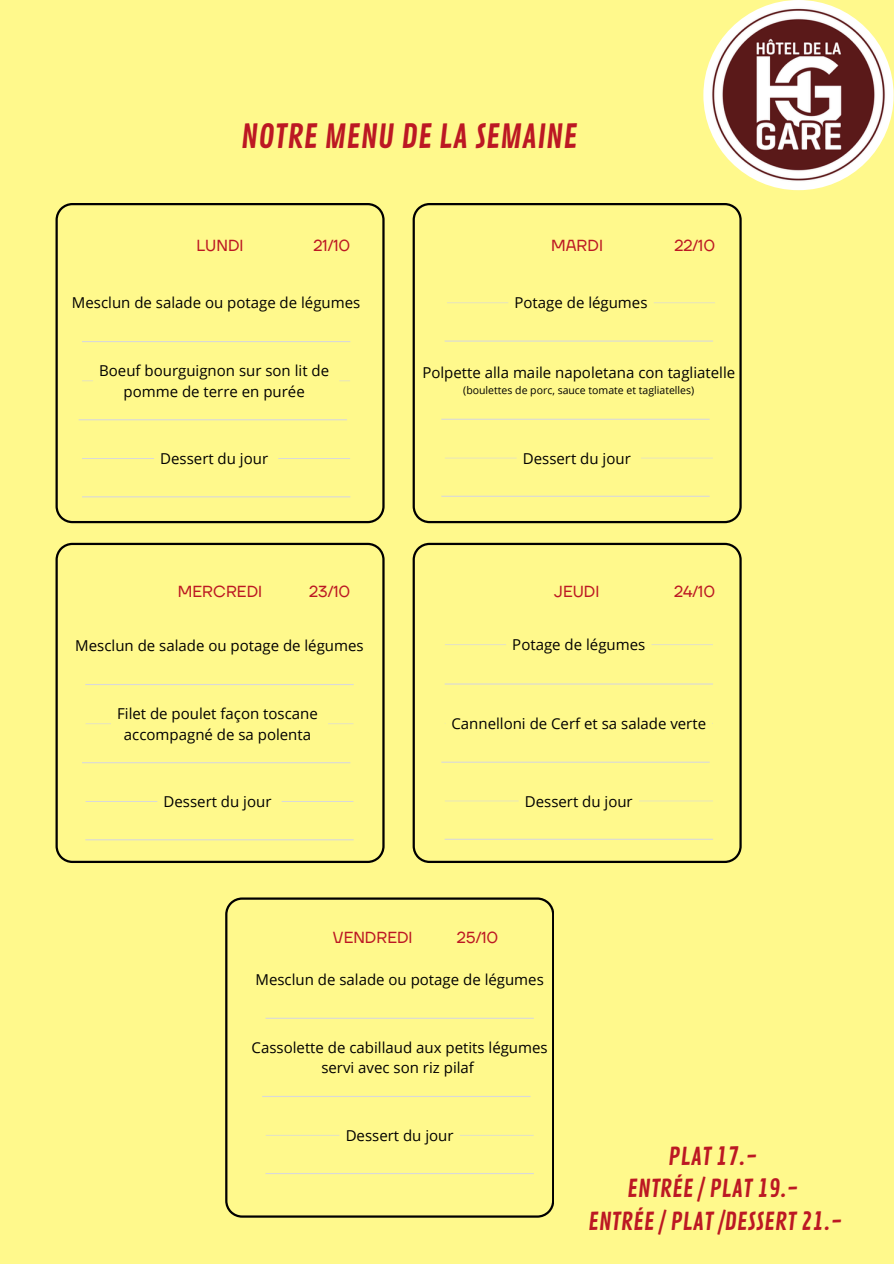
<style>
.page{position:relative;width:894px;height:1264px;background:#fff}
.page>*{position:absolute;margin:0;border:0;box-sizing:border-box;transform-origin:0 0}
.t1{font:32.4px "Contrail One";color:#bc1823}
.t2{font:24px/32.7px "Contrail One";color:#bc1823;text-align:center}
.t3{font:15.9px "TT Firs Neue";color:#bc1823}
.t4{font:15px/20.2px "Open Sans";color:#000;text-align:center}
.t5{font:10.5px "Open Sans";color:#000}
</style>
<div class="page">
<div style="left:0;top:0;width:893px;height:1263px;background:#fff98c"></div>
<svg style="left:55px;top:203px;width:329px;height:320px"></svg>
<svg style="left:412px;top:203px;width:329px;height:320px"></svg>
<svg style="left:55px;top:543px;width:329px;height:320px"></svg>
<svg style="left:412px;top:543px;width:329px;height:320px"></svg>
<svg style="left:225px;top:897px;width:329px;height:320px"></svg>
<hr style="left:82px;top:341px;width:268px;height:1px;background:#d9d9d9">
<svg style="left:82px;top:380px;width:268px;height:1px"></svg>
<hr style="left:79px;top:419px;width:268px;height:1px;background:#d9d9d9">
<svg style="left:82px;top:458px;width:268px;height:1px"></svg>
<hr style="left:82px;top:496px;width:268px;height:1px;background:#d9d9d9">
<svg style="left:447px;top:302px;width:268px;height:1px"></svg>
<hr style="left:444px;top:340px;width:268px;height:1px;background:#d9d9d9">
<hr style="left:441px;top:418px;width:268px;height:2px;background:#d9d9d9">
<svg style="left:444px;top:457px;width:268px;height:1px"></svg>
<hr style="left:441px;top:495px;width:268px;height:2px;background:#d9d9d9">
<hr style="left:85px;top:684px;width:268px;height:1px;background:#d9d9d9">
<svg style="left:85px;top:723px;width:268px;height:1px"></svg>
<hr style="left:82px;top:762px;width:268px;height:1px;background:#d9d9d9">
<svg style="left:85px;top:801px;width:268px;height:1px"></svg>
<hr style="left:85px;top:839px;width:268px;height:1px;background:#d9d9d9">
<svg style="left:444px;top:644px;width:268px;height:1px"></svg>
<hr style="left:444px;top:683px;width:268px;height:1px;background:#d9d9d9">
<svg style="left:444px;top:722px;width:268px;height:2px"></svg>
<hr style="left:441px;top:761px;width:268px;height:1px;background:#d9d9d9">
<svg style="left:444px;top:800px;width:268px;height:1px"></svg>
<hr style="left:444px;top:838px;width:268px;height:1px;background:#d9d9d9">
<hr style="left:265px;top:1017px;width:268px;height:1px;background:#d9d9d9">
<hr style="left:262px;top:1095px;width:268px;height:1px;background:#d9d9d9">
<svg style="left:265px;top:1134px;width:268px;height:1px"></svg>
<hr style="left:265px;top:1172px;width:268px;height:2px;background:#d9d9d9">
<img style="left:703px;top:0;width:190px;height:190px;border-radius:50%">
<p class="t1" style="left:241px;top:117px;width:338px">NOTRE MENU DE LA SEMAINE</p>
<p class="t3" style="left:313px;top:236px;width:38px">21/10</p>
<p class="t3" style="left:674px;top:236px;width:42px">22/10</p>
<p class="t3" style="left:196px;top:236px;width:48px">LUNDI</p>
<p class="t3" style="left:551px;top:236px;width:53px">MARDI</p>
<p class="t4" style="left:72px;top:292px;width:290px">Mesclun de salade ou potage de légumes</p>
<p class="t4" style="left:514px;top:292px;width:134px">Potage de légumes</p>
<p class="t4" style="left:99px;top:360px;width:231px">Boeuf bourguignon sur son lit de pomme de terre en purée</p>
<p class="t4" style="left:422px;top:362px;width:314px">Polpette alla maile napoletana con tagliatelle</p>
<p class="t5" style="left:463px;top:383px;width:232px">(boulettes de porc, sauce tomate et tagliatelles)</p>
<p class="t4" style="left:160px;top:448px;width:109px">Dessert du jour</p>
<p class="t4" style="left:522px;top:448px;width:109px">Dessert du jour</p>
<p class="t3" style="left:178px;top:582px;width:86px">MERCREDI</p>
<p class="t3" style="left:554px;top:582px;width:47px">JEUDI</p>
<p class="t3" style="left:309px;top:582px;width:43px">23/10</p>
<p class="t3" style="left:674px;top:582px;width:43px">24/10</p>
<p class="t4" style="left:75px;top:635px;width:290px">Mesclun de salade ou potage de légumes</p>
<p class="t4" style="left:117px;top:703px;width:202px">Filet de poulet façon toscane accompagné de sa polenta</p>
<p class="t4" style="left:163px;top:791px;width:109px">Dessert du jour</p>
<p class="t4" style="left:512px;top:634px;width:134px">Potage de légumes</p>
<p class="t4" style="left:451px;top:713px;width:256px">Cannelloni de Cerf et sa salade verte</p>
<p class="t4" style="left:524px;top:790px;width:109px">Dessert du jour</p>
<p class="t3" style="left:333px;top:927px;width:81px">VENDREDI</p>
<p class="t3" style="left:456px;top:927px;width:43px">25/10</p>
<p class="t4" style="left:255px;top:968px;width:290px">Mesclun de salade ou potage de légumes</p>
<p class="t4" style="left:251px;top:1037px;width:297px">Cassolette de cabillaud aux petits légumes servi avec son riz pilaf</p>
<p class="t4" style="left:345px;top:1124px;width:109px">Dessert du jour</p>
<h2 class="t2" style="left:588px;top:1140px;width:255px">PLAT 17.-<br>ENTRÉE / PLAT 19.-<br>ENTRÉE / PLAT /DESSERT 21.-</h2>
</div>
